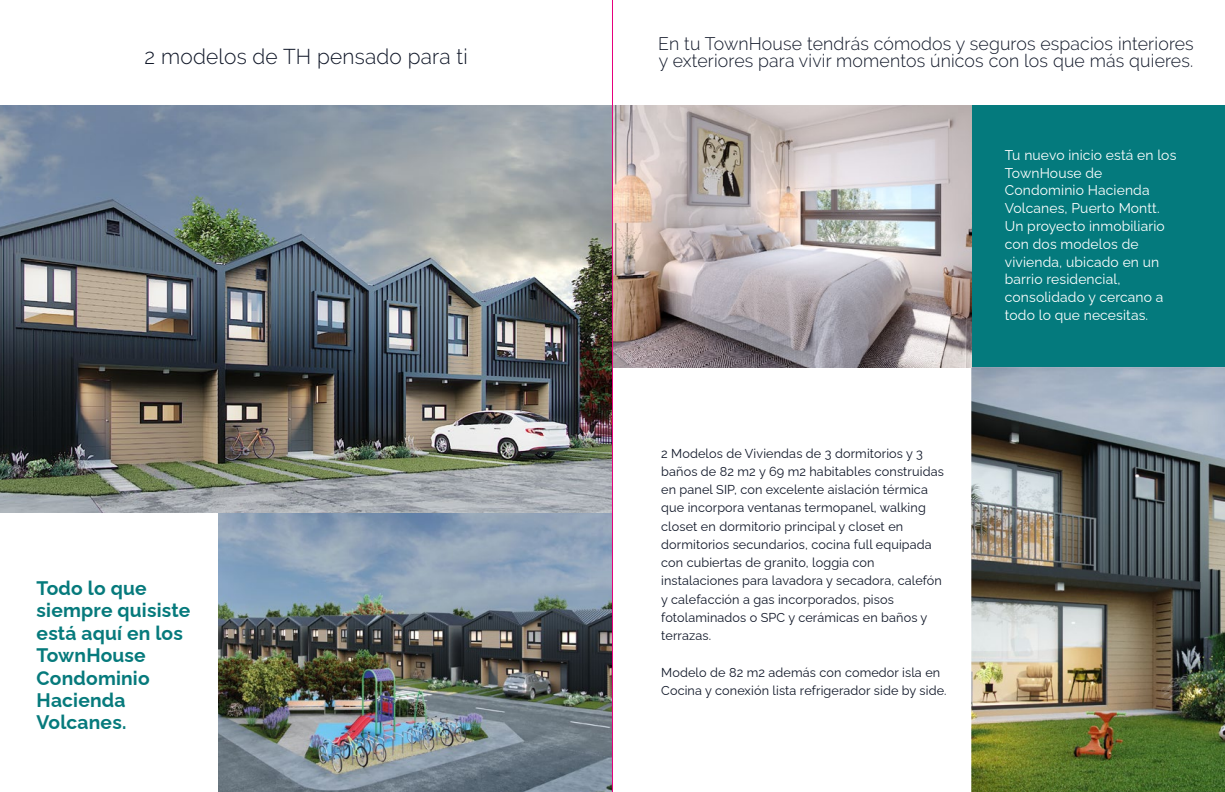
<style>
.page{position:relative;width:1225px;height:792px;background:#fff}
.page>*{position:absolute;margin:0;border:0;box-sizing:border-box;transform-origin:0 0}
.t1{font:300 21.3px "Raleway";letter-spacing:.01em;color:#101728}
.t2{font:700 19.6px/22.4px "Raleway";letter-spacing:.01em;color:#067a7c}
.t3{font:300 18.1px/17.3px "Raleway";letter-spacing:.01em;color:#101728}
.t4{font:14.2px/17.8px "Raleway";letter-spacing:.01em;color:#fff}
.t5{font:12.9px/18.2px "Raleway";letter-spacing:.01em;color:#101728}
</style>
<div class="page">
<img style="left:971px;top:367px;width:253px;height:425px">
<div style="left:916px;top:105px;width:308px;height:262px;background:#047a7d"></div>
<img style="left:613px;top:105px;width:358px;height:262px">
<img style="left:218px;top:512px;width:394px;height:280px">
<img style="left:0;top:105px;width:612px;height:407px">
<hr style="left:612px;top:0;width:1px;height:792px;background:#e6007d">
<h1 class="t1" style="left:145px;top:44px;width:324px">2 modelos de TH pensado para ti</h1>
<h2 class="t2" style="left:37px;top:575px;width:155px">Todo lo que siempre quisiste está aquí en los<br>TownHouse<br>Condominio<br>Hacienda<br>Volcanes.</h2>
<h3 class="t3" style="left:658px;top:35px;width:537px">En tu TownHouse tendrás cómodos y seguros espacios interiores y exteriores para vivir momentos únicos con los que más quieres.</h3>
<p class="t5" style="left:661px;top:443px;width:284px">2 Modelos de Viviendas de 3 dormitorios y 3 baños de 82 m2 y 69 m2 habitables construidas en panel SIP, con excelente aislación térmica que incorpora ventanas termopanel, walking closet en dormitorio principal y closet en dormitorios secundarios, cocina full equipada con cubiertas de granito, loggia con instalaciones para lavadora y secadora, calefón y calefacción a gas incorporados, pisos fotolaminados o SPC y cerámicas en baños y terrazas.</p>
<p class="t5" style="left:661px;top:662px;width:287px">Modelo de 82 m2 además con comedor isla en<br>Cocina y conexión lista refrigerador side by side.</p>
<p class="t4" style="left:1004px;top:144px;width:173px">Tu nuevo inicio está en los<br>TownHouse de<br>Condominio Hacienda<br>Volcanes, Puerto Montt.<br>Un proyecto inmobiliario con dos modelos de vivienda, ubicado en un barrio residencial, consolidado y cercano a todo lo que necesitas.</p>
</div>
